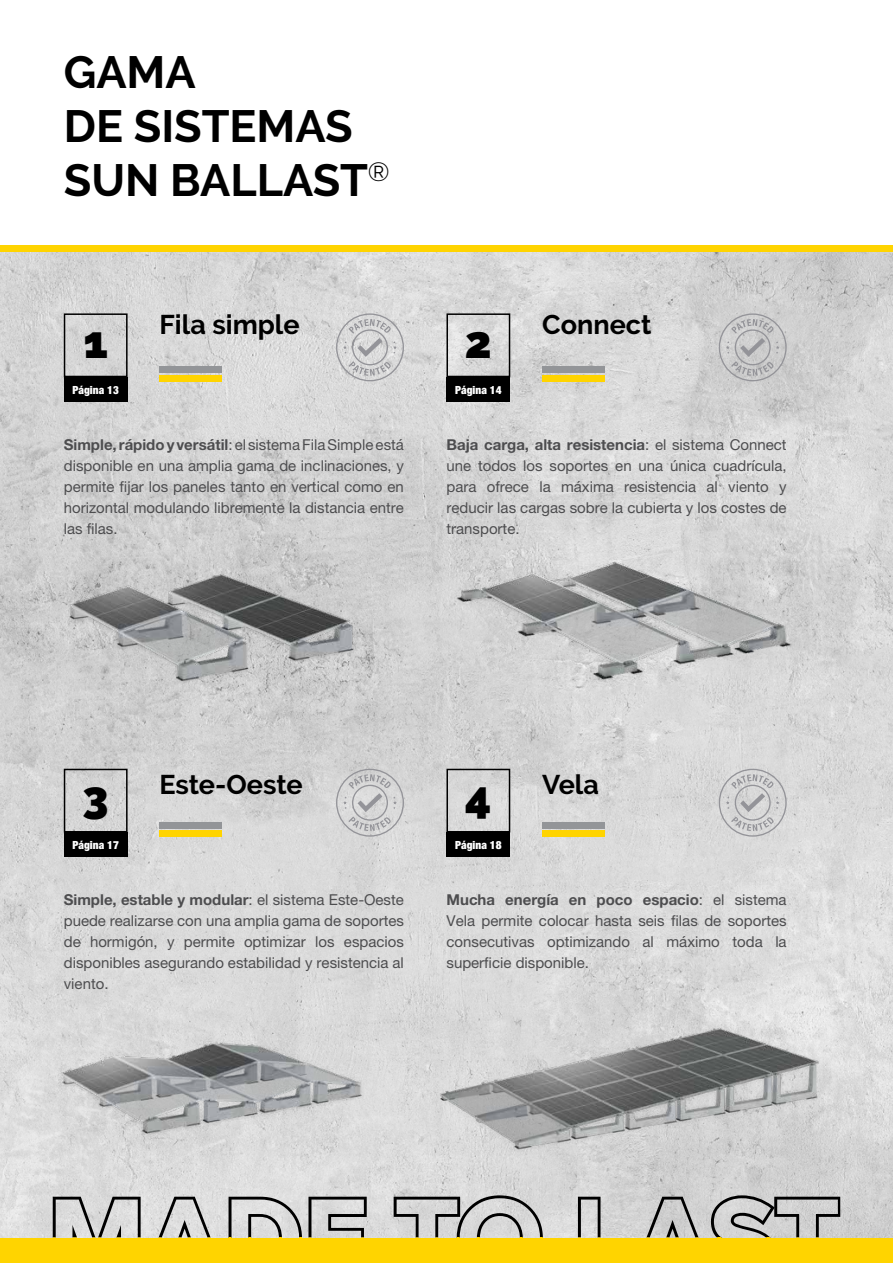
<style>
.page{position:relative;width:893px;height:1263px;background:#fff}
.page>*{position:absolute;margin:0;border:0;box-sizing:border-box;transform-origin:0 0}
.t1{font:700 45px/54px "Raleway";color:#000}
.t2{font:900 45px "Raleway";color:#000}
.t3{font:700 27px "Raleway";color:#000}
.t4{font:15px/21px "Helvetica Neue LT Pro";color:#4d4d4f;text-align:justify}
.t5{font:900 condensed 11.25px "Helvetica Neue LT Pro";color:#fff}
.s1{font-weight:700}
</style>
<div class="page">
<div style="left:0;top:1237px;width:893px;height:26px;background:#ffd400"></div>
<img style="left:0;top:251px;width:893px;height:986px">
<svg style="left:336px;top:313px;width:68px;height:68px;background:#cdcdce"></svg>
<svg style="left:336px;top:769px;width:68px;height:68px;background:#cbcbcc"></svg>
<svg style="left:719px;top:769px;width:68px;height:68px;background:#cbcbcc"></svg>
<svg style="left:719px;top:313px;width:68px;height:68px;background:#c2c2c3"></svg>
<div style="left:542px;top:375px;width:62px;height:6px;background:#ffd400"></div>
<div style="left:542px;top:367px;width:62px;height:6px;background:#939598"></div>
<div style="left:64px;top:313px;width:64px;height:64px;border:2px solid #000"></div>
<div style="left:64px;top:377px;width:64px;height:25px;background:#000"></div>
<div style="left:64px;top:769px;width:64px;height:63px;border:2px solid #000"></div>
<div style="left:64px;top:832px;width:64px;height:25px;background:#000"></div>
<div style="left:446px;top:769px;width:64px;height:63px;border:2px solid #000"></div>
<div style="left:446px;top:832px;width:64px;height:25px;background:#000"></div>
<div style="left:446px;top:313px;width:64px;height:64px;border:2px solid #000"></div>
<div style="left:446px;top:377px;width:64px;height:25px;background:#000"></div>
<div style="left:159px;top:375px;width:63px;height:6px;background:#ffd400"></div>
<div style="left:159px;top:367px;width:63px;height:6px;background:#939598"></div>
<div style="left:159px;top:830px;width:63px;height:7px;background:#ffd400"></div>
<div style="left:159px;top:822px;width:63px;height:6px;background:#939598"></div>
<div style="left:542px;top:830px;width:62px;height:7px;background:#ffd400"></div>
<div style="left:542px;top:822px;width:62px;height:6px;background:#939598"></div>
<svg style="left:53px;top:1218px;width:88px;height:20px;background:#b9b9b7"></svg>
<svg style="left:149px;top:1218px;width:71px;height:20px"></svg>
<svg style="left:229px;top:1218px;width:73px;height:20px"></svg>
<svg style="left:308px;top:1218px;width:60px;height:20px"></svg>
<svg style="left:394px;top:1218px;width:149px;height:20px"></svg>
<svg style="left:578px;top:1231px;width:262px;height:7px;background:#bbbab8"></svg>
<hr style="left:816px;top:1237px;width:3px;height:26px;background:#ffd400">
<hr style="left:796px;top:1237px;width:3px;height:26px;background:#ffd400">
<img style="left:417px;top:545px;width:476px;height:219px">
<img style="left:21px;top:529px;width:438px;height:215px">
<img style="left:53px;top:985px;width:351px;height:233px">
<img style="left:404px;top:955px;width:476px;height:276px">
<div style="left:0;top:245px;width:893px;height:6px;background:#ffd400"></div>
<h1 class="t1" style="left:64px;top:46px;width:327px">GAMA<br>DE SISTEMAS<br>SUN BALLAST<sup>®</sup></h1>
<h1 class="t2" style="left:83px;top:316px;width:26px">1</h1>
<h2 class="t3" style="left:159px;top:309px;width:142px">Fila simple</h2>
<h1 class="t2" style="left:465px;top:316px;width:28px">2</h1>
<h2 class="t3" style="left:542px;top:309px;width:111px">Connect</h2>
<p class="t5" style="left:72px;top:383px;width:48px">Página 13</p>
<p class="t5" style="left:455px;top:383px;width:48px">Página 14</p>
<p class="t4" style="left:64px;top:434px;width:342px"><span class="s1">Simple, rápido y versátil</span>: el sistema Fila Simple está disponible en una amplia gama de inclinaciones, y permite fijar los paneles tanto en vertical como en horizontal modulando libremente la distancia entre las filas.</p>
<p class="t4" style="left:446px;top:434px;width:342px"><span class="s1">Baja carga, alta resistencia</span>: el sistema Connect une todos los soportes en una única cuadrícula, para ofrece la máxima resistencia al viento y reducir las cargas sobre la cubierta y los costes de transporte.</p>
<h1 class="t2" style="left:83px;top:771px;width:28px">3</h1>
<p class="t5" style="left:72px;top:838px;width:48px">Página 17</p>
<h2 class="t3" style="left:159px;top:769px;width:145px">Este-Oeste</h2>
<h2 class="t3" style="left:542px;top:769px;width:58px">Vela</h2>
<h1 class="t2" style="left:465px;top:771px;width:28px">4</h1>
<p class="t5" style="left:455px;top:838px;width:48px">Página 18</p>
<p class="t4" style="left:64px;top:889px;width:342px"><span class="s1">Simple, estable y modular</span>: el sistema Este-Oeste puede realizarse con una amplia gama de soportes de hormigón, y permite optimizar los espacios disponibles asegurando estabilidad y resistencia al viento.</p>
<p class="t4" style="left:446px;top:889px;width:342px"><span class="s1">Mucha energía en poco espacio</span>: el sistema Vela permite colocar hasta seis filas de soportes consecutivas optimizando al máximo toda la superficie disponible.</p>
</div>
